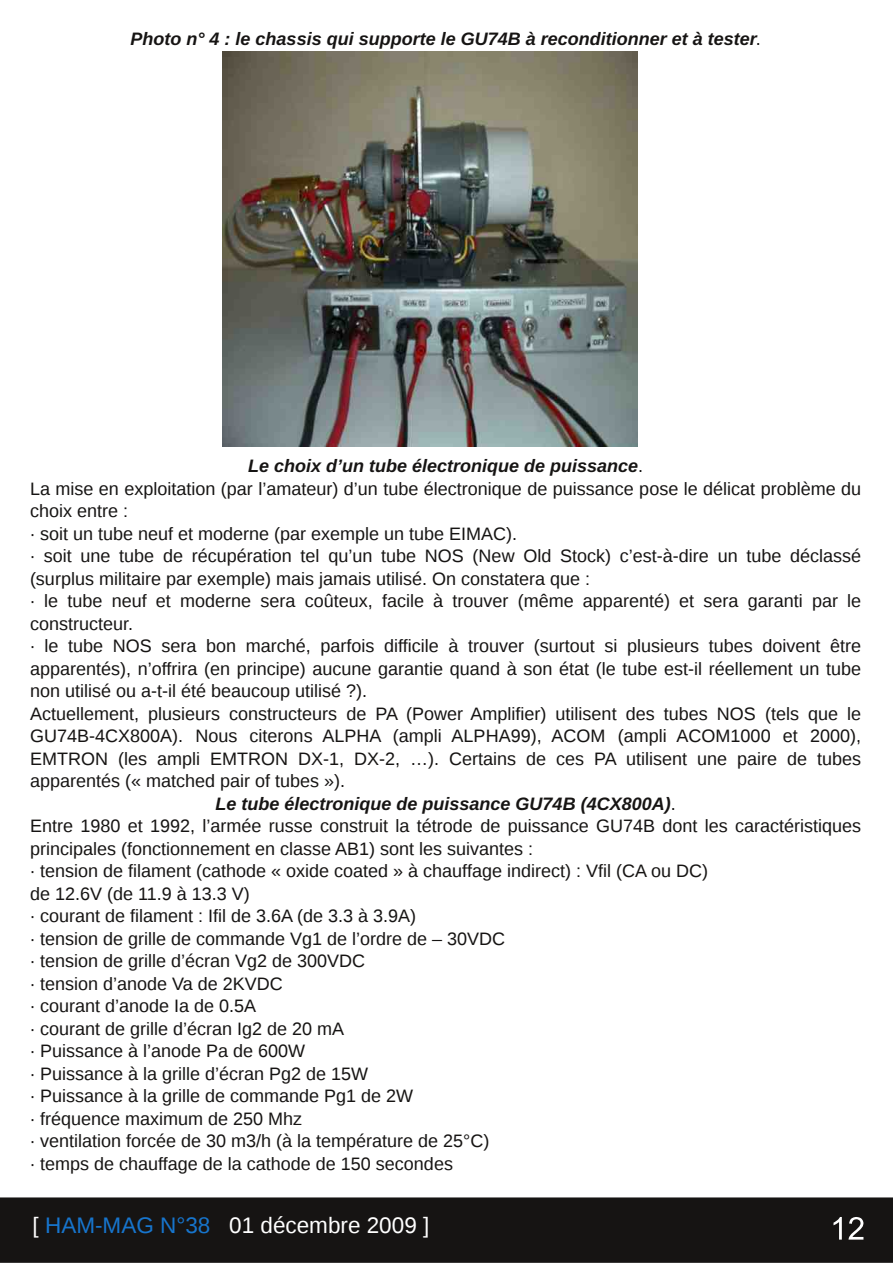
<style>
.page{position:relative;width:893px;height:1263px;background:#fff}
.page>*{position:absolute;margin:0;border:0;box-sizing:border-box;transform-origin:0 0}
.t1{font:22.5px "Liberation Sans";color:#fff}
.t2{font:18px "Liberation Sans";color:#161413}
.t3{font:italic 700 18px "Liberation Sans";color:#161413}
.s1{font-weight:400;font-style:normal}
.s2{color:#1775cd}
</style>
<div class="page">
<div style="left:0;top:1198px;width:892px;height:64px;background:#161413"></div>
<div style="left:0;top:1197px;width:893px;height:66px;border:2px solid #161413"></div>
<svg style="left:833px;top:1217px;width:9px;height:22px"></svg>
<svg style="left:848px;top:1217px;width:15px;height:22px"></svg>
<img style="left:223px;top:51px;width:415px;height:395px">
<p class="t3" style="left:130px;top:28px;width:632px">Photo n° 4 : le chassis qui supporte le GU74B à reconditionner et à tester<span class="s1">.</span></p>
<p class="t3" style="left:248px;top:455px;width:397px">Le choix d’un tube électronique de puissance<span class="s1">.</span></p>
<p class="t2" style="left:30px;top:478px;width:833px">La mise en exploitation (par l’amateur) d’un tube électronique de puissance pose le délicat problème du</p>
<p class="t2" style="left:30px;top:500px;width:100px">choix entre :</p>
<p class="t2" style="left:30px;top:523px;width:489px">∙ soit un tube neuf et moderne (par exemple un tube EIMAC).</p>
<p class="t2" style="left:30px;top:545px;width:833px">∙ soit une tube de récupération tel qu’un tube NOS (New Old Stock) c’est-à-dire un tube déclassé</p>
<p class="t2" style="left:30px;top:568px;width:562px">(surplus militaire par exemple) mais jamais utilisé. On constatera que :</p>
<p class="t2" style="left:30px;top:590px;width:833px">∙ le tube neuf et moderne sera coûteux, facile à trouver (même apparenté) et sera garanti par le</p>
<p class="t2" style="left:30px;top:613px;width:105px">constructeur.</p>
<p class="t2" style="left:30px;top:635px;width:833px">∙ le tube NOS sera bon marché, parfois difficile à trouver (surtout si plusieurs tubes doivent être</p>
<p class="t2" style="left:30px;top:658px;width:833px">apparentés), n’offrira (en principe) aucune garantie quand à son état (le tube est-il réellement un tube</p>
<p class="t2" style="left:30px;top:680px;width:339px">non utilisé ou a-t-il été beaucoup utilisé ?).</p>
<p class="t2" style="left:30px;top:703px;width:833px">Actuellement, plusieurs constructeurs de PA (Power Amplifier) utilisent des tubes NOS (tels que le</p>
<p class="t2" style="left:30px;top:725px;width:833px">GU74B-4CX800A). Nous citerons ALPHA (ampli ALPHA99), ACOM (ampli ACOM1000 et 2000),</p>
<p class="t2" style="left:30px;top:748px;width:833px">EMTRON (les ampli EMTRON DX-1, DX-2, …). Certains de ces PA utilisent une paire de tubes</p>
<p class="t2" style="left:30px;top:770px;width:317px">apparentés (« matched pair of tubes »).</p>
<p class="t3" style="left:216px;top:793px;width:462px">Le tube électronique de puissance GU74B (4CX800A)<span class="s1">.</span></p>
<p class="t2" style="left:30px;top:815px;width:833px">Entre 1980 et 1992, l’armée russe construit la tétrode de puissance GU74B dont les caractéristiques</p>
<p class="t2" style="left:30px;top:838px;width:505px">principales (fonctionnement en classe AB1) sont les suivantes :</p>
<p class="t2" style="left:30px;top:860px;width:680px">∙ tension de filament (cathode « oxide coated » à chauffage indirect) : Vfil (CA ou DC)</p>
<p class="t2" style="left:30px;top:883px;width:221px">de 12.6V (de 11.9 à 13.3 V)</p>
<p class="t2" style="left:30px;top:905px;width:388px">∙ courant de filament : Ifil de 3.6A (de 3.3 à 3.9A)</p>
<p class="t2" style="left:30px;top:928px;width:477px">∙ tension de grille de commande Vg1 de l’ordre de – 30VDC</p>
<p class="t2" style="left:30px;top:950px;width:337px">∙ tension de grille d’écran Vg2 de 300VDC</p>
<p class="t2" style="left:30px;top:973px;width:254px">∙ tension d’anode Va de 2KVDC</p>
<p class="t2" style="left:30px;top:995px;width:228px">∙ courant d’anode Ia de 0.5A</p>
<p class="t2" style="left:30px;top:1018px;width:316px">∙ courant de grille d’écran Ig2 de 20 mA</p>
<p class="t2" style="left:30px;top:1040px;width:277px">∙ Puissance à l’anode Pa de 600W</p>
<p class="t2" style="left:30px;top:1063px;width:340px">∙ Puissance à la grille d’écran Pg2 de 15W</p>
<p class="t2" style="left:30px;top:1085px;width:385px">∙ Puissance à la grille de commande Pg1 de 2W</p>
<p class="t2" style="left:30px;top:1108px;width:274px">∙ fréquence maximum de 250 Mhz</p>
<p class="t2" style="left:30px;top:1130px;width:461px">∙ ventilation forcée de 30 m3/h (à la température de 25°C)</p>
<p class="t2" style="left:30px;top:1153px;width:424px">∙ temps de chauffage de la cathode de 150 secondes</p>
<p class="t1" style="left:33px;top:1212px;width:398px">[ <span class="s2">HAM-MAG N°38</span> 01 décembre 2009 ]</p>
</div>
